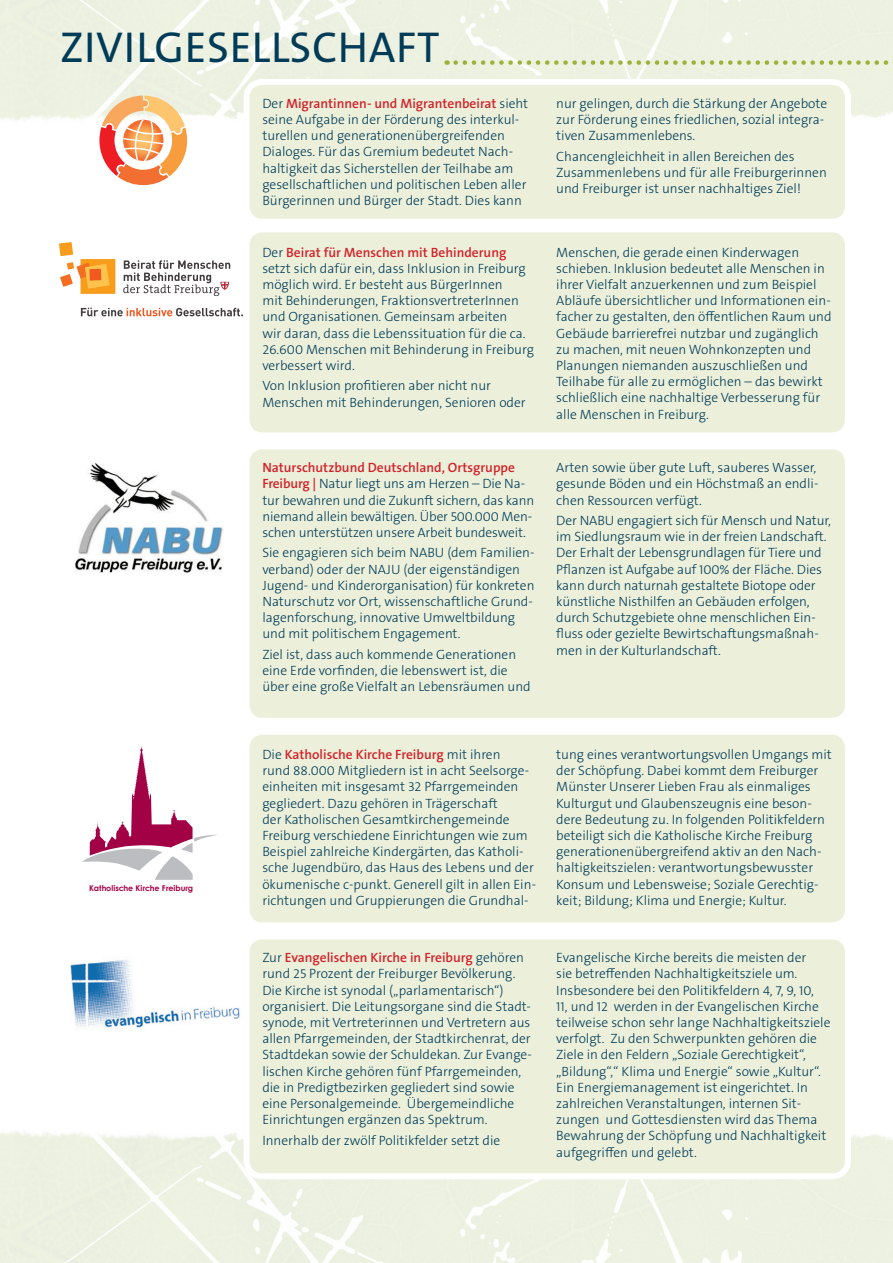
<style>
.page{position:relative;width:893px;height:1263px;background:#fff}
.page>*{position:absolute;margin:0;border:0;box-sizing:border-box;transform-origin:0 0}
.Titelhead{font:43.5px "The Sans W5 Plain";letter-spacing:.015em;color:#003b57}
.Aktion{font:13.5px/16.2px "The Sans W3 Lig";color:#003b57}
.t1{font:700 7.95px "Century Gothic";letter-spacing:-.015em;color:#a30146}
.s1{font-family:"The Sans W6 Se Bld";color:#d1232a}
</style>
<div class="page">
<div style="left:0;top:0;width:893px;height:121px;background:#edf1e1"></div>
<img style="left:0;top:1131px;width:893px;height:132px">
<svg style="left:456px;top:60px;width:437px;height:5px;background:#d1dba8"></svg>
<div style="left:247px;top:82px;width:601px;height:140px;background:#ecf0db;border-radius:16px"></div>
<div style="left:244px;top:79px;width:607px;height:146px;border:6px solid #fff;border-radius:16px"></div>
<svg style="left:99px;top:96px;width:88px;height:89px"></svg>
<div style="left:250px;top:232px;width:595px;height:200px;background:#ecf0db;border-radius:13px"></div>
<div style="left:81px;top:259px;width:34px;height:35px;background:#f89c1c"></div>
<svg style="left:59px;top:242px;width:14px;height:14px"></svg>
<svg style="left:60px;top:262px;width:50px;height:27px"></svg>
<svg style="left:123px;top:260px;width:107px;height:36px"></svg>
<svg style="left:81px;top:308px;width:162px;height:8px"></svg>
<div style="left:250px;top:735px;width:595px;height:187px;background:#ecf0db;border-radius:13px"></div>
<svg style="left:82px;top:746px;width:136px;height:134px"></svg>
<div style="left:250px;top:449px;width:595px;height:269px;background:#ecf0db;border-radius:13px"></div>
<img style="left:75px;top:463px;width:148px;height:110px">
<div style="left:247px;top:936px;width:601px;height:240px;background:#ecf0db;border-radius:16px"></div>
<div style="left:244px;top:933px;width:607px;height:246px;border:6px solid #fff;border-radius:16px"></div>
<img style="left:70px;top:960px;width:170px;height:68px">
<p class="Titelhead" style="left:60px;top:19px;width:381px">ZIVILGESELLSCHAFT</p>
<p class="Aktion" style="left:262px;top:95px;width:267px">Der <span class="s1">Migrantinnen- und Migrantenbeirat</span> sieht seine Aufgabe in der Förderung des interkul&shy;turellen und generationenübergreifenden Dialoges. Für das Gremium bedeutet Nach&shy;haltigkeit das Sicherstellen der Teilhabe am gesellschaftlichen und politischen Leben aller Bürgerinnen und Bürger der Stadt. Dies kann</p>
<p class="Aktion" style="left:556px;top:95px;width:273px">nur gelingen, durch die Stärkung der Angebote zur Förderung eines friedlichen, sozial integra&shy;tiven Zusammenlebens.</p>
<p class="Aktion" style="left:556px;top:148px;width:272px">Chancengleichheit in allen Bereichen des<br>Zusammenlebens und für alle Freiburgerinnen und Freiburger ist unser nachhaltiges Ziel!</p>
<p class="t1" style="left:89px;top:883px;width:106px">Katholische Kirche Freiburg</p>
<p class="Aktion" style="left:262px;top:244px;width:273px">Der <span class="s1">Beirat für Menschen mit Behinderung </span>setzt sich dafür ein, dass Inklusion in Freiburg möglich wird. Er besteht aus BürgerInnen<br>mit Behinderungen, FraktionsvertreterInnen und Organisationen. Gemeinsam arbeiten<br>wir daran, dass die Lebenssituation für die ca.<br>26.600 Menschen mit Behinderung in Freiburg verbessert wird.</p>
<p class="Aktion" style="left:262px;top:378px;width:265px">Von Inklusion profitieren aber nicht nur<br>Menschen mit Behinderungen, Senioren oder</p>
<p class="Aktion" style="left:262px;top:460px;width:273px"><span class="s1">Naturschutzbund Deutschland, Ortsgruppe Freiburg |</span> Natur liegt uns am Herzen – Die Na&shy;tur bewahren und die Zukunft sichern, das kann niemand allein bewältigen. Über 500.000 Men&shy;schen unterstützen unsere Arbeit bundesweit.</p>
<p class="Aktion" style="left:262px;top:545px;width:274px">Sie engagieren sich beim NABU (dem Familien&shy;verband) oder der NAJU (der eigenständigen Jugend- und Kinderorganisation) für konkreten Naturschutz vor Ort, wissenschaftliche Grund&shy;lagenforschung, innovative Umweltbildung und mit politischem Engagement.</p>
<p class="Aktion" style="left:262px;top:646px;width:270px">Ziel ist, dass auch kommende Generationen eine Erde vorfinden, die lebenswert ist, die über eine große Vielfalt an Lebensräumen und</p>
<p class="Aktion" style="left:556px;top:244px;width:277px">Menschen, die gerade einen Kinderwagen schieben. Inklusion bedeutet alle Menschen in ihrer Vielfalt anzuerkennen und zum Beispiel Abläufe übersichtlicher und Informationen ein&shy;facher zu gestalten, den öffentlichen Raum und Gebäude barrierefrei nutzbar und zugänglich zu machen, mit neuen Wohnkonzepten und Planungen niemanden auszuschließen und Teilhabe für alle zu ermöglichen – das bewirkt schließlich eine nachhaltige Verbesserung für alle Menschen in Freiburg.</p>
<p class="Aktion" style="left:556px;top:460px;width:264px">Arten sowie über gute Luft, sauberes Wasser, gesunde Böden und ein Höchstmaß an endli&shy;chen Ressourcen verfügt.</p>
<p class="Aktion" style="left:556px;top:512px;width:276px">Der NABU engagiert sich für Mensch und Natur, im Siedlungsraum wie in der freien Landschaft.<br>Der Erhalt der Lebensgrundlagen für Tiere und Pflanzen ist Aufgabe auf 100% der Fläche. Dies kann durch naturnah gestaltete Biotope oder künstliche Nisthilfen an Gebäuden erfolgen, durch Schutzgebiete ohne menschlichen Ein&shy;fluss oder gezielte Bewirtschaftungsmaßnah&shy;men in der Kulturlandschaft.</p>
<p class="Aktion" style="left:262px;top:746px;width:275px">Die <span class="s1">Katholische Kirche Freiburg</span> mit ihren<br>rund 88.000 Mitgliedern ist in acht Seelsorge&shy;einheiten mit insgesamt 32 Pfarrgemeinden gegliedert. Dazu gehören in Trägerschaft<br>der Katholischen Gesamtkirchengemeinde Freiburg verschiedene Einrichtungen wie zum Beispiel zahlreiche Kindergärten, das Katholi&shy;sche Jugendbüro, das Haus des Lebens und der ökumenische c-punkt. Generell gilt in allen Ein&shy;richtungen und Gruppierungen die Grundhal-</p>
<p class="Aktion" style="left:556px;top:746px;width:277px">tung eines verantwortungsvollen Umgangs mit der Schöpfung. Dabei kommt dem Freiburger Münster Unserer Lieben Frau als einmaliges Kulturgut und Glaubenszeugnis eine beson&shy;dere Bedeutung zu. In folgenden Politikfeldern beteiligt sich die Katholische Kirche Freiburg generationenübergreifend aktiv an den Nach&shy;haltigkeitszielen: verantwortungsbewusster Konsum und Lebensweise; Soziale Gerechtig&shy;keit; Bildung; Klima und Energie; Kultur.</p>
<p class="Aktion" style="left:262px;top:949px;width:271px">Zur <span class="s1">Evangelischen Kirche in Freiburg</span> gehören rund 25 Prozent der Freiburger Bevölkerung.<br>Die Kirche ist synodal („parlamentarisch“) organisiert. Die Leitungsorgane sind die Stadt&shy;synode, mit Vertreterinnen und Vertretern aus allen Pfarrgemeinden, der Stadtkirchenrat, der Stadtdekan sowie der Schuldekan. Zur Evange&shy;lischen Kirche gehören fünf Pfarrgemeinden, die in Predigtbezirken gegliedert sind sowie eine Personalgemeinde. Übergemeindliche Einrichtungen ergänzen das Spektrum.</p>
<p class="Aktion" style="left:262px;top:1132px;width:239px">Innerhalb der zwölf Politikfelder setzt die</p>
<p class="Aktion" style="left:556px;top:949px;width:276px">Evangelische Kirche bereits die meisten der<br>sie betreffenden Nachhaltigkeitsziele um.<br>Insbesondere bei den Politikfeldern 4, 7, 9, 10,<br>11, und 12 werden in der Evangelischen Kirche teilweise schon sehr lange Nachhaltigkeitsziele verfolgt. Zu den Schwerpunkten gehören die Ziele in den Feldern „Soziale Gerechtigkeit“, „Bildung“,“ Klima und Energie“ sowie „Kultur“.<br>Ein Energiemanagement ist eingerichtet. In zahlreichen Veranstaltungen, internen Sit&shy;zungen und Gottesdiensten wird das Thema Bewahrung der Schöpfung und Nachhaltigkeit aufgegriffen und gelebt.</p>
</div>
